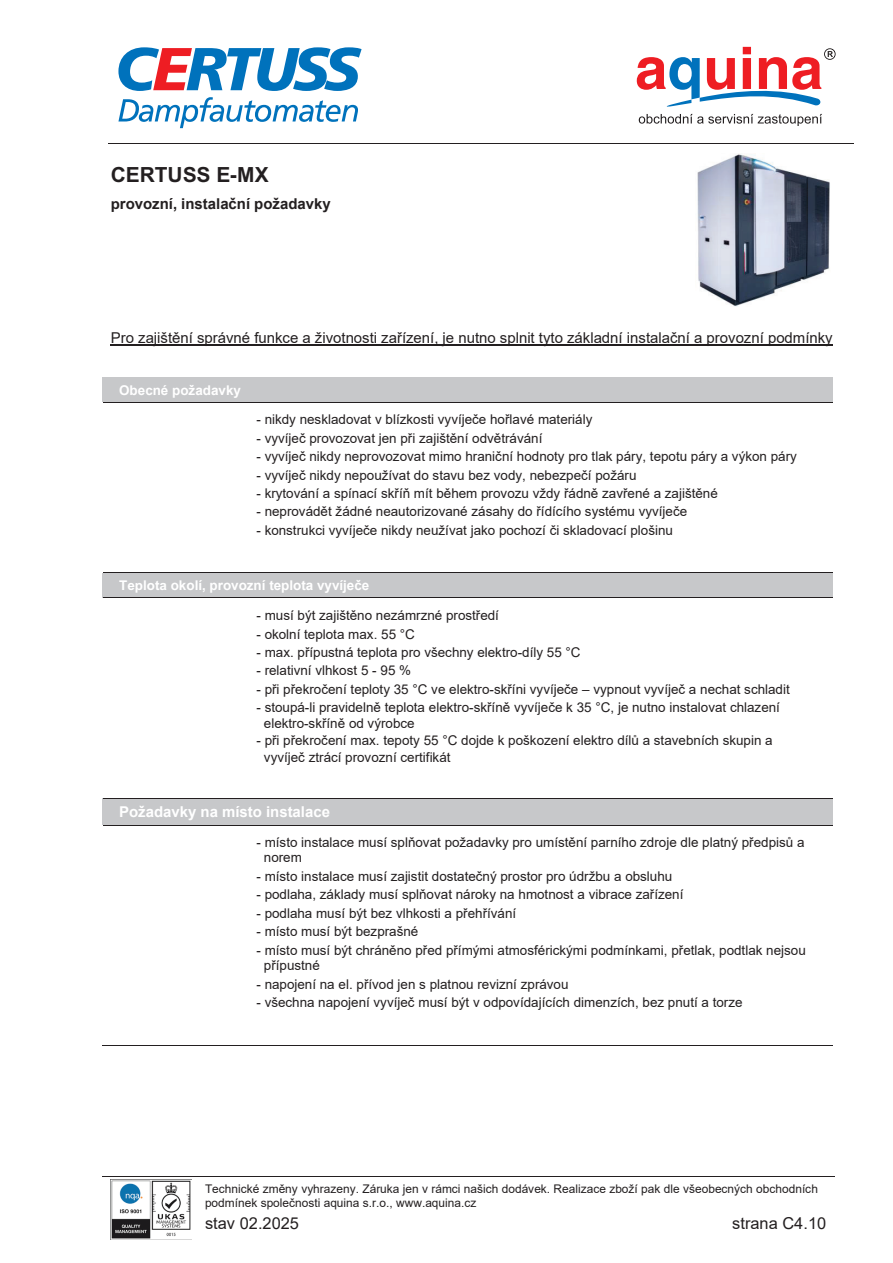
<style>
.page{position:relative;width:893px;height:1263px;background:#fff}
.page>*{position:absolute;margin:0;border:0;box-sizing:border-box;transform-origin:0 0}
.t1{font:700 20.85px "Arial";color:#231f20}
.t2{font:16.35px "Arial";color:#231f20}
.t3{font:15px "Arial";color:#231f20}
.t4{font:700 15px "Arial";color:#231f20}
.t5{font:700 15px "Arial";color:#fff}
.t6{font:13.5px/15.5px "Arial";color:#231f20}
.t7{font:700 13.5px "Arial";color:#fff}
.t8{font:11.85px/13.8px "Arial";color:#231f20}
</style>
<div class="page">
<svg style="left:118px;top:47px;width:244px;height:44px"></svg>
<svg style="left:118px;top:97px;width:240px;height:31px"></svg>
<svg style="left:637px;top:47px;width:199px;height:60px"></svg>
<svg style="left:639px;top:114px;width:183px;height:12px"></svg>
<hr style="left:109px;top:143px;width:745px;height:1px;background:#231f20">
<hr style="left:103px;top:1176px;width:94px;height:1px;background:#231f20">
<hr style="left:198px;top:1176px;width:636px;height:1px;background:#231f20">
<hr style="left:111px;top:345px;width:722px;height:1px;background:#231f20">
<div style="left:103px;top:377px;width:730px;height:25px;background:#c7c8ca"></div>
<hr style="left:103px;top:402px;width:145px;height:1px;background:#231f20">
<hr style="left:249px;top:402px;width:584px;height:1px;background:#231f20">
<div style="left:103px;top:573px;width:730px;height:25px;background:#c7c8ca"></div>
<hr style="left:103px;top:572px;width:145px;height:1px;background:#231f20">
<hr style="left:249px;top:572px;width:584px;height:1px;background:#231f20">
<hr style="left:103px;top:598px;width:145px;height:1px;background:#231f20">
<hr style="left:249px;top:598px;width:584px;height:1px;background:#231f20">
<div style="left:103px;top:798px;width:730px;height:27px;background:#c7c8ca"></div>
<hr style="left:103px;top:798px;width:145px;height:1px;background:#231f20">
<hr style="left:249px;top:798px;width:584px;height:1px;background:#231f20">
<hr style="left:103px;top:825px;width:145px;height:1px;background:#231f20">
<hr style="left:249px;top:825px;width:584px;height:1px;background:#231f20">
<hr style="left:102px;top:1045px;width:146px;height:1px;background:#231f20">
<hr style="left:248px;top:1045px;width:585px;height:1px;background:#231f20">
<img style="left:697px;top:154px;width:133px;height:152px">
<img style="left:110px;top:1179px;width:81px;height:61px">
<h1 class="t1" style="left:111px;top:162px;width:159px">CERTUSS E-MX</h1>
<p class="t4" style="left:111px;top:195px;width:221px">provozní, instalační požadavky</p>
<p class="t3" style="left:111px;top:328px;width:723px">Pro zajištění správné funkce a životnosti zařízení, je nutno splnit tyto základní instalační a provozní podmínky</p>
<p class="t7" style="left:119px;top:380px;width:123px">Obecné požadavky</p>
<p class="t6" style="left:256px;top:412px;width:337px">- nikdy neskladovat v blízkosti vyvíječe hořlavé materiály</p>
<p class="t6" style="left:256px;top:430px;width:287px">- vyvíječ provozovat jen při zajištění odvětrávání</p>
<p class="t6" style="left:256px;top:448px;width:542px">- vyvíječ nikdy neprovozovat mimo hraniční hodnoty pro tlak páry, tepotu páry a výkon páry</p>
<p class="t6" style="left:256px;top:467px;width:382px">- vyvíječ nikdy nepoužívat do stavu bez vody, nebezpečí požáru</p>
<p class="t6" style="left:256px;top:485px;width:463px">- krytování a spínací skříň mít během provozu vždy řádně zavřené a zajištěné</p>
<p class="t6" style="left:256px;top:504px;width:432px">- neprovádět žádné neautorizované zásahy do řídícího systému vyvíječe</p>
<p class="t6" style="left:256px;top:522px;width:418px">- konstrukci vyvíječe nikdy neužívat jako pochozí či skladovací plošinu</p>
<p class="t7" style="left:119px;top:578px;width:252px">Teplota okolí, provozní teplota vyvíječe</p>
<p class="t6" style="left:256px;top:607px;width:244px">- musí být zajištěno nezámrzné prostředí</p>
<p class="t6" style="left:256px;top:626px;width:160px">- okolní teplota max. 55 °C</p>
<p class="t6" style="left:256px;top:644px;width:326px">- max. přípustná teplota pro všechny elektro-díly 55 °C</p>
<p class="t6" style="left:256px;top:663px;width:156px">- relativní vlhkost 5 - 95 %</p>
<p class="t6" style="left:256px;top:681px;width:535px">- při překročení teploty 35 °C ve elektro-skříni vyvíječe – vypnout vyvíječ a nechat schladit</p>
<p class="t6" style="left:264px;top:700px;width:518px;text-indent:-8px">- stoupá-li pravidelně teplota elektro-skříně vyvíječe k 35 °C, je nutno instalovat chlazení elektro-skříně od výrobce</p>
<p class="t6" style="left:264px;top:731px;width:510px;line-height:17px;text-indent:-8px">- při překročení max. tepoty 55 °C dojde k poškození elektro dílů a stavebních skupin a vyvíječ ztrácí provozní certifikát</p>
<p class="t5" style="left:119px;top:803px;width:212px">Požadavky na místo instalace</p>
<p class="t6" style="left:264px;top:834px;width:542px;text-indent:-8px">- místo instalace musí splňovat požadavky pro umístění parního zdroje dle platný předpisů a norem</p>
<p class="t6" style="left:256px;top:868px;width:417px">- místo instalace musí zajistit dostatečný prostor pro údržbu a obsluhu</p>
<p class="t6" style="left:256px;top:887px;width:428px">- podlaha, základy musí splňovat nároky na hmotnost a vibrace zařízení</p>
<p class="t6" style="left:256px;top:905px;width:261px">- podlaha musí být bez vlhkosti a přehřívání</p>
<p class="t6" style="left:256px;top:924px;width:163px">- místo musí být bezprašné</p>
<p class="t6" style="left:264px;top:942px;width:543px;text-indent:-8px">- místo musí být chráněno před přímými atmosférickými podmínkami, přetlak, podtlak nejsou přípustné</p>
<p class="t6" style="left:256px;top:976px;width:314px">- napojení na el. přívod jen s platnou revizní zprávou</p>
<p class="t6" style="left:256px;top:994px;width:488px">- všechna napojení vyvíječ musí být v odpovídajících dimenzích, bez pnutí a torze</p>
<p class="t8" style="left:205px;top:1181px;width:614px">Technické změny vyhrazeny. Záruka jen v rámci našich dodávek. Realizace zboží pak dle všeobecných obchodních podmínek společnosti aquina s.r.o., www.aquina.cz</p>
<p class="t2" style="left:205px;top:1212px;width:96px">stav 02.2025</p>
<p class="t2" style="left:732px;top:1212px;width:96px">strana C4.10</p>
</div>
